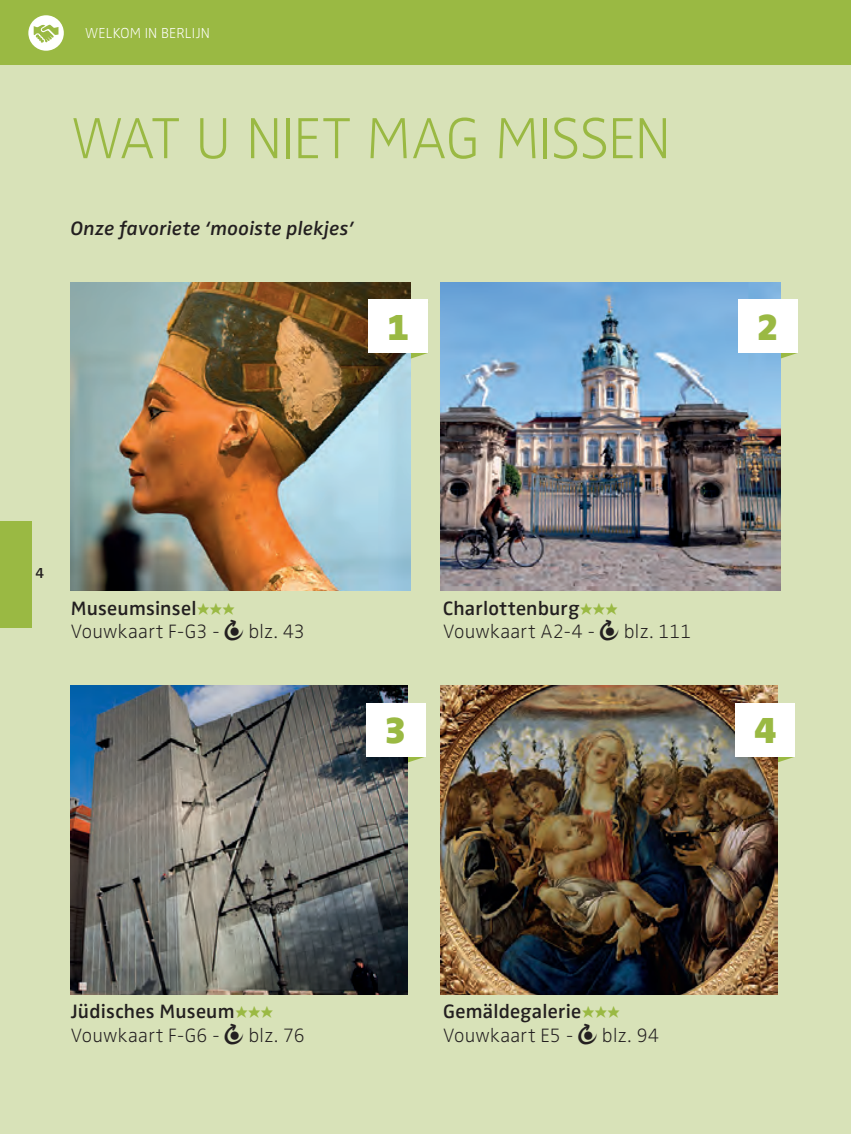
<style>
.page{position:relative;width:851px;height:1134px;background:#fff}
.page>*{position:absolute;margin:0;border:0;box-sizing:border-box;transform-origin:0 0}
.t1{font:60px "Zwo w 1";letter-spacing:-.025em;color:#9ab943}
.t2{font:37.5px "Zwo w 8";color:#9ab943}
.t3{font:20px "Zwo w 1";letter-spacing:.005em;color:#231f20}
.t4{font:20px "Zwo w 5";letter-spacing:.01em;color:#231f20}
.t5{font:20px "Zwo w 5 Italic";letter-spacing:.01em;color:#231f20}
.t6{font:15px "Zwo w 1";letter-spacing:.015em;color:#fff}
.t7{font:15px "Zwo w 5";color:#231f20}
.s1{font-family:"Michelin";color:#9ab943}
.s2{font-family:"Michelin"}
</style>
<div class="page">
<div style="left:0;top:0;width:850px;height:1134px;background:#d8e2b8"></div>
<div style="left:0;top:522px;width:32px;height:106px;background:#9ab943"></div>
<div style="left:0;top:0;width:850px;height:65px;background:#9ab943"></div>
<hr style="left:850px;top:0;width:1px;height:65px;background:#9ab943">
<div style="left:29px;top:16px;width:34px;height:34px;background:#fff;border-radius:50%"></div>
<div style="left:28px;top:15px;width:36px;height:36px;border:2px solid #fff;border-radius:50%"></div>
<svg style="left:34px;top:25px;width:24px;height:18px"></svg>
<svg style="left:407px;top:702px;width:19px;height:72px"></svg>
<svg style="left:780px;top:298px;width:18px;height:72px"></svg>
<svg style="left:410px;top:298px;width:18px;height:72px"></svg>
<img style="left:440px;top:282px;width:340px;height:309px">
<img style="left:71px;top:686px;width:336px;height:309px">
<img style="left:71px;top:282px;width:339px;height:309px">
<div style="left:368px;top:300px;width:60px;height:53px;background:#fff"></div>
<div style="left:365px;top:704px;width:60px;height:53px;background:#fff"></div>
<div style="left:737px;top:300px;width:60px;height:53px;background:#fff"></div>
<svg style="left:777px;top:702px;width:18px;height:72px"></svg>
<img style="left:440px;top:686px;width:337px;height:309px">
<div style="left:735px;top:704px;width:60px;height:53px;background:#fff"></div>
<p class="t6" style="left:85px;top:24px;width:126px">WELKOM IN BERLIJN</p>
<h1 class="t1" style="left:71px;top:104px;width:601px">WAT U NIET MAG MISSEN</h1>
<p class="t5" style="left:71px;top:216px;width:284px">Onze favoriete ‘mooiste plekjes’</p>
<h2 class="t2" style="left:387px;top:305px;width:23px">1</h2>
<h2 class="t2" style="left:757px;top:305px;width:23px">2</h2>
<p class="t7" style="left:35px;top:564px;width:10px">4</p>
<p class="t4" style="left:71px;top:596px;width:166px">Museumsinsel<span class="s1">aaa</span></p>
<p class="t3" style="left:71px;top:620px;width:235px">Vouwkaart F-G3 - <span class="s2">T</span> blz. 43</p>
<h2 class="t2" style="left:385px;top:708px;width:23px">3</h2>
<p class="t4" style="left:443px;top:596px;width:176px">Charlottenburg<span class="s1">aaa</span></p>
<p class="t3" style="left:443px;top:620px;width:250px">Vouwkaart A2-4 - <span class="s2">T</span> blz. 111</p>
<h2 class="t2" style="left:754px;top:708px;width:23px">4</h2>
<p class="t4" style="left:71px;top:1000px;width:204px">Jüdisches Museum<span class="s1">aaa</span></p>
<p class="t3" style="left:71px;top:1024px;width:235px">Vouwkaart F-G6 - <span class="s2">T</span> blz. 76</p>
<p class="t4" style="left:443px;top:1000px;width:178px">Gemäldegalerie<span class="s1">aaa</span></p>
<p class="t3" style="left:443px;top:1024px;width:218px">Vouwkaart E5 - <span class="s2">T</span> blz. 94</p>
</div>
